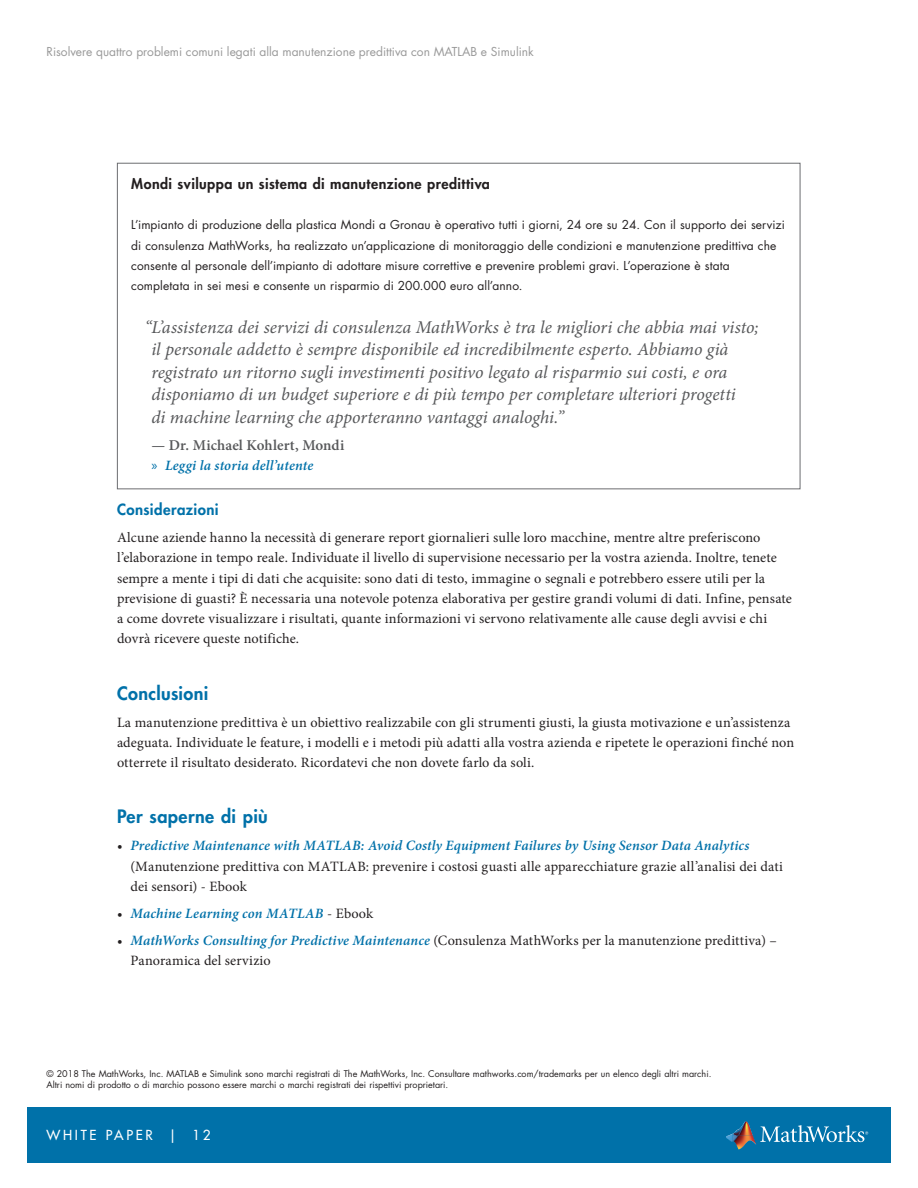
<style>
.page{position:relative;width:918px;height:1188px;background:#fff}
.page>*{position:absolute;margin:0;border:0;box-sizing:border-box;transform-origin:0 0}
.pull_quote{font:italic 18px/22.5px "Minion Pro";letter-spacing:-.005em;color:#57585a}
.Heading_1{font:800 18px "Futura Std";letter-spacing:.02em;color:#0071a9}
.quote_attribution{font:600 15px "Minion Pro";letter-spacing:.005em;color:#57585a}
.Heading_2{font:800 15px "Futura Std";letter-spacing:.025em;color:#0071a9}
.Body_Copy{font:14.25px/20.2px "Minion Pro";letter-spacing:.01em;color:#231f20}
.t1{font:italic 600 14.25px "Minion Pro";letter-spacing:.01em;color:#0071a9}
.Heading_3{font:800 14.25px "Futura Std";letter-spacing:.035em;color:#231f20}
.t2{font:500 13.5px "Futura Std";letter-spacing:.2em;color:#fff}
.sidebar_sponsor_body{font:12px/20.2px "Futura Std";letter-spacing:.01em;color:#231f20}
.t3{font:12px "Futura Std";color:#999}
.t4{font:9px/10.8px "Futura Std";color:#231f20}
.s1{font-family:"Myriad Pro";font-weight:400;font-style:normal}
.s2{font-weight:600;font-style:italic;color:#0071a9}
.s3{font-weight:400;font-style:normal;color:#231f20}
</style>
<div class="page">
<div style="left:27px;top:1108px;width:864px;height:55px;background:#0071a9"></div>
<img style="left:733px;top:1121px;width:20px;height:14px">
<svg style="left:726px;top:1134px;width:7px;height:8px"></svg>
<img style="left:733px;top:1135px;width:23px;height:14px">
<svg style="left:760px;top:1125px;width:108px;height:17px"></svg>
<p class="t3" style="left:46px;top:44px;width:489px">Risolvere quattro problemi comuni legati alla manutenzione predittiva con MATLAB e Simulink</p>
<p class="Heading_3" style="left:131px;top:175px;width:360px">Mondi sviluppa un sistema di manutenzione predittiva</p>
<p class="sidebar_sponsor_body" style="left:131px;top:215px;width:655px">L’impianto di produzione della plastica Mondi a Gronau è operativo tutti i giorni, 24 ore su 24. Con il supporto dei servizi di consulenza MathWorks, ha realizzato un’applicazione di monitoraggio delle condizioni e manutenzione predittiva che consente al personale dell’impianto di adottare misure correttive e prevenire problemi gravi. L’operazione è stata completata in sei mesi e consente un risparmio di 200.000 euro all’anno.</p>
<p class="pull_quote" style="left:152px;top:316px;width:609px;text-indent:-7px">“L’assistenza dei servizi di consulenza MathWorks è tra le migliori che abbia mai visto; il personale addetto è sempre disponibile ed incredibilmente esperto. Abbiamo già registrato un ritorno sugli investimenti positivo legato al risparmio sui costi, e ora disponiamo di un budget superiore e di più tempo per completare ulteriori progetti<br>di machine learning che apporteranno vantaggi analoghi.”</p>
<p class="quote_attribution" style="left:152px;top:435px;width:194px">— Dr. Michael Kohlert, Mondi</p>
<p class="t1" style="left:152px;top:456px;width:163px"><span class="s1">»</span> Leggi la storia dell’utente</p>
<p class="Heading_2" style="left:117px;top:500px;width:103px">Considerazioni</p>
<p class="Body_Copy" style="left:117px;top:528px;width:676px">Alcune aziende hanno la necessità di generare report giornalieri sulle loro macchine, mentre altre preferiscono l’elaborazione in tempo reale. Individuate il livello di supervisione necessario per la vostra azienda. Inoltre, tenete sempre a mente i tipi di dati che acquisite: sono dati di testo, immagine o segnali e potrebbero essere utili per la previsione di guasti? È necessaria una notevole potenza elaborativa per gestire grandi volumi di dati. Infine, pensate a come dovrete visualizzare i risultati, quante informazioni vi servono relativamente alle cause degli avvisi e chi dovrà ricevere queste notifiche.</p>
<p class="Heading_1" style="left:117px;top:682px;width:93px">Conclusioni</p>
<p class="Body_Copy" style="left:117px;top:712px;width:679px">La manutenzione predittiva è un obiettivo realizzabile con gli strumenti giusti, la giusta motivazione e un’assistenza adeguata. Individuate le feature, i modelli e i metodi più adatti alla vostra azienda e ripetete le operazioni finché non otterrete il risultato desiderato. Ricordatevi che non dovete farlo da soli.</p>
<p class="Heading_1" style="left:117px;top:805px;width:152px">Per saperne di più</p>
<p class="Body_Copy" style="left:130px;top:836px;width:654px;text-indent:-14px">• <span class="s2">Predictive Maintenance with MATLAB: Avoid Costly Equipment Failures by Using Sensor Data Analytics </span>(Manutenzione predittiva con MATLAB: prevenire i costosi guasti alle apparecchiature grazie all’analisi dei dati dei sensori) - Ebook</p>
<p class="t1" style="left:117px;top:903px;width:258px"><span class="s3">•</span> Machine Learning con MATLAB <span class="s3">- Ebook</span></p>
<p class="Body_Copy" style="left:130px;top:930px;width:648px;text-indent:-14px">• <span class="s2">MathWorks Consulting for Predictive Maintenance</span> (Consulenza MathWorks per la manutenzione predittiva) –<br>Panoramica del servizio</p>
<p class="t4" style="left:46px;top:1068px;width:666px">© 2018 The MathWorks, Inc. MATLAB e Simulink sono marchi registrati di The MathWorks, Inc. Consultare mathworks.com/trademarks per un elenco degli altri marchi.<br>Altri nomi di prodotto o di marchio possono essere marchi o marchi registrati dei rispettivi proprietari.</p>
<p class="t2" style="left:46px;top:1127px;width:166px">WHITE PAPER | 12</p>
</div>
